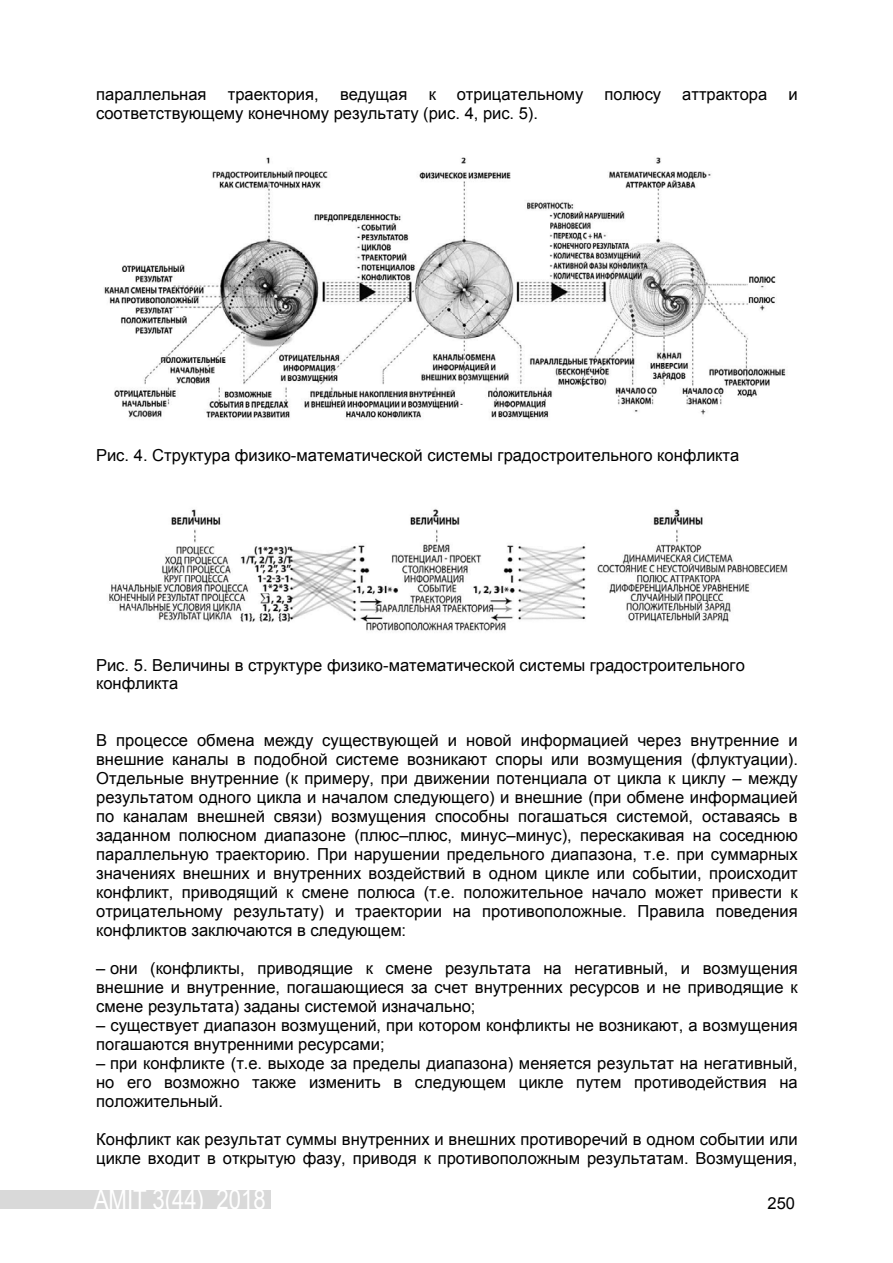
<style>
.page{position:relative;width:893px;height:1263px;background:#fff}
.page>*{position:absolute;margin:0;border:0;box-sizing:border-box;transform-origin:0 0}
.t1{font:27px "Arial Narrow";color:#fff}
.t2{font:16.5px/18.9px "Arial";color:#000}
.t3{font:16.5px "Arial";color:#000}
.s1{font-style:inherit}
</style>
<div class="page">
<div style="left:0;top:1190px;width:271px;height:19px;background:#d9d9d9"></div>
<img style="left:104px;top:157px;width:682px;height:262px">
<img style="left:109px;top:509px;width:679px;height:122px">
<p class="t2" style="left:96px;top:85px;width:112px">параллельная</p>
<p class="t2" style="left:228px;top:85px;width:92px">траектория,</p>
<p class="t2" style="left:340px;top:85px;width:69px">ведущая</p>
<p class="t2" style="left:429px;top:85px;width:9px">к</p>
<p class="t2" style="left:457px;top:85px;width:128px">отрицательному</p>
<p class="t2" style="left:604px;top:85px;width:58px">полюсу</p>
<p class="t2" style="left:682px;top:85px;width:87px">аттрактора</p>
<p class="t2" style="left:788px;top:85px;width:11px">и</p>
<p class="t2" style="left:96px;top:104px;width:443px">соответствующему конечному результату (рис. 4, рис. 5).</p>
<p class="t2" style="left:96px;top:446px;width:645px">Рис. 4. Структура физико<span class="s1">-</span>математической системы градостроительного конфликта</p>
<p class="t2" style="left:96px;top:655px;width:650px">Рис. 5. Величины в структуре физико<span class="s1">-</span>математической системы градостроительного конфликта</p>
<p class="t2" style="left:96px;top:731px;width:703px;text-align:justify">В процессе обмена между существующей и новой информацией через внутренние и внешние каналы в подобной системе возникают споры или возмущения (флуктуации).<br>Отдельные внутренние (к примеру, при движении потенциала от цикла к циклу – между результатом одного цикла и началом следующего) и внешние (при обмене информацией по каналам внешней связи) возмущения способны погашаться системой, оставаясь в заданном полюсном диапазоне (плюс–плюс, минус–минус), перескакивая на соседнюю параллельную траекторию. При нарушении предельного диапазона, т.е. при суммарных значениях внешних и внутренних воздействий в одном цикле или событии, происходит конфликт, приводящий к смене полюса (т.е. положительное начало может привести к отрицательному результату) и траектории на противоположные. Правила поведения конфликтов заключаются в следующем:</p>
<p class="t2" style="left:96px;top:959px;width:703px;text-align:justify">– они (конфликты, приводящие к смене результата на негативный, и возмущения внешние и внутренние, погашающиеся за счет внутренних ресурсов и не приводящие к смене результата) заданы системой изначально;</p>
<p class="t2" style="left:96px;top:1016px;width:703px">– существует диапазон возмущений, при котором конфликты не возникают, а возмущения погашаются внутренними ресурсами;</p>
<p class="t2" style="left:96px;top:1054px;width:703px;text-align:justify">– при конфликте (т.е. выходе за пределы диапазона) меняется результат на негативный, но его возможно также изменить в следующем цикле путем противодействия на положительный.</p>
<p class="t2" style="left:96px;top:1130px;width:703px">Конфликт как результат суммы внутренних и внешних противоречий в одном событии или цикле входит в открытую фазу, приводя к противоположным результатам. Возмущения,</p>
<h1 class="t1" style="left:94px;top:1180px;width:173px">AMIT 3(44) 2018</h1>
<p class="t3" style="left:767px;top:1192px;width:29px">250</p>
</div>
